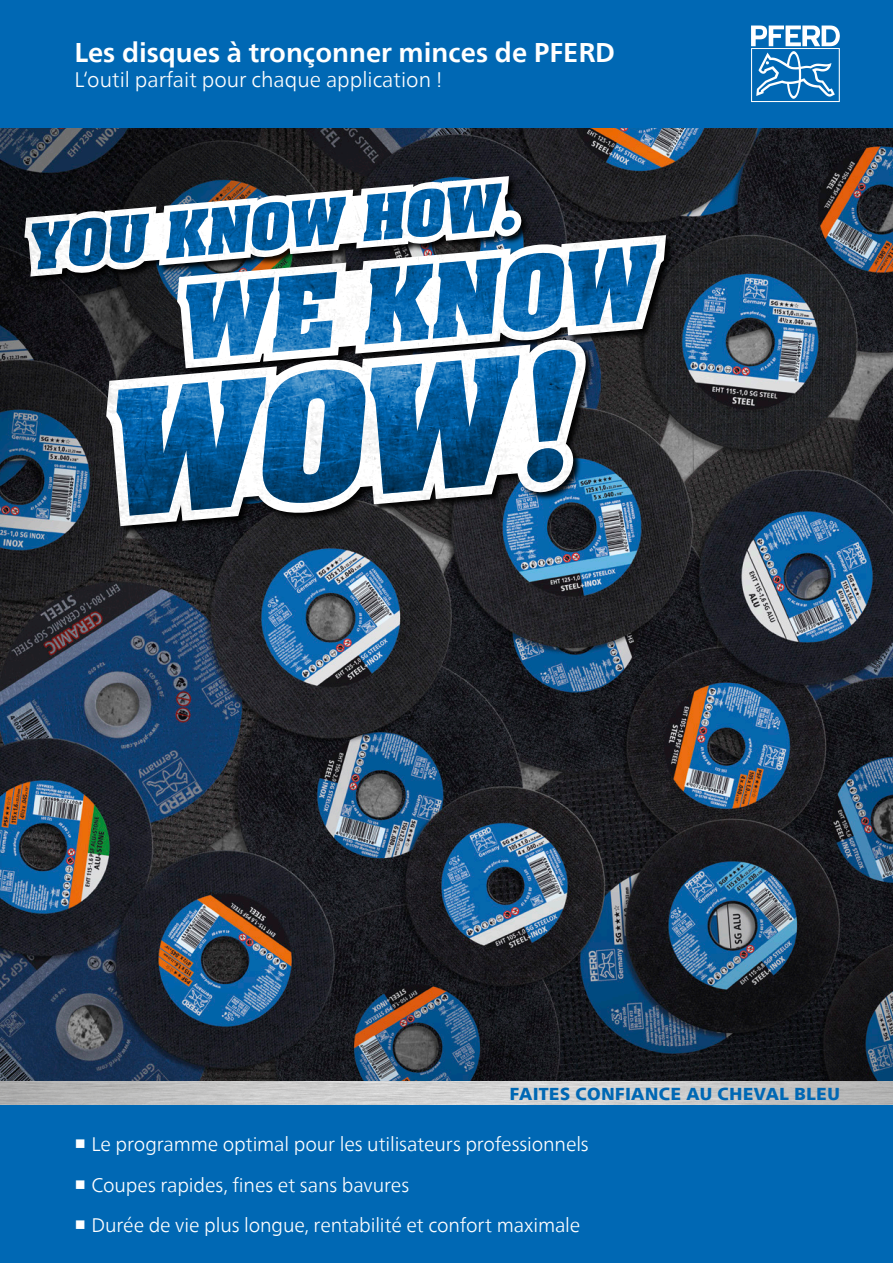
<style>
.page{position:relative;width:893px;height:1263px;background:#fff}
.page>*{position:absolute;margin:0;border:0;box-sizing:border-box;transform-origin:0 0}
.Ausgabenamen_Katalog{font:700 27px "Neue Frutiger World";color:#fff}
.Ausgabenamen_Katalog-2{font:300 21px "Neue Frutiger World";color:#fff}
.t1{font:300 19.5px "Neue Frutiger World";letter-spacing:-.01em;color:#fff}
.FT{font:900 17.25px "Neue Frutiger World";letter-spacing:.035em;color:#0068b4}
.s1{font-family:"Arial Unicode MS";font-weight:700}
</style>
<div class="page">
<img style="left:0;top:128px;width:893px;height:978px">
<div style="left:25px;top:177px;width:650px;height:358px;background:#000;opacity:.9"></div>
<img style="left:24px;top:176px;width:642px;height:350px">
<svg style="left:32px;top:183px;width:483px;height:86px"></svg>
<svg style="left:186px;top:244px;width:471px;height:115px"></svg>
<svg style="left:116px;top:349px;width:460px;height:167px"></svg>
<img style="left:251px;top:183px;width:251px;height:68px">
<div style="left:0;top:0;width:893px;height:128px;background:#0068b4"></div>
<svg style="left:751px;top:26px;width:89px;height:76px"></svg>
<div style="left:0;top:1106px;width:893px;height:157px;background:#0068b4"></div>
<p class="Ausgabenamen_Katalog" style="left:74px;top:28px;width:542px">Les disques à tronçonner minces de PFERD</p>
<p class="Ausgabenamen_Katalog-2" style="left:74px;top:63px;width:369px">L‘outil parfait pour chaque application !</p>
<p class="FT" style="left:510px;top:1083px;width:331px">FAITES CONFIANCE AU CHEVAL BLEU</p>
<p class="t1" style="left:74px;top:1129px;width:516px"><span class="s1">■</span> Le programme optimal pour les utilisateurs professionnels</p>
<p class="t1" style="left:74px;top:1170px;width:336px"><span class="s1">■</span> Coupes rapides, fines et sans bavures</p>
<p class="t1" style="left:74px;top:1210px;width:508px"><span class="s1">■</span> Durée de vie plus longue, rentabilité et confort maximale</p>
</div>
